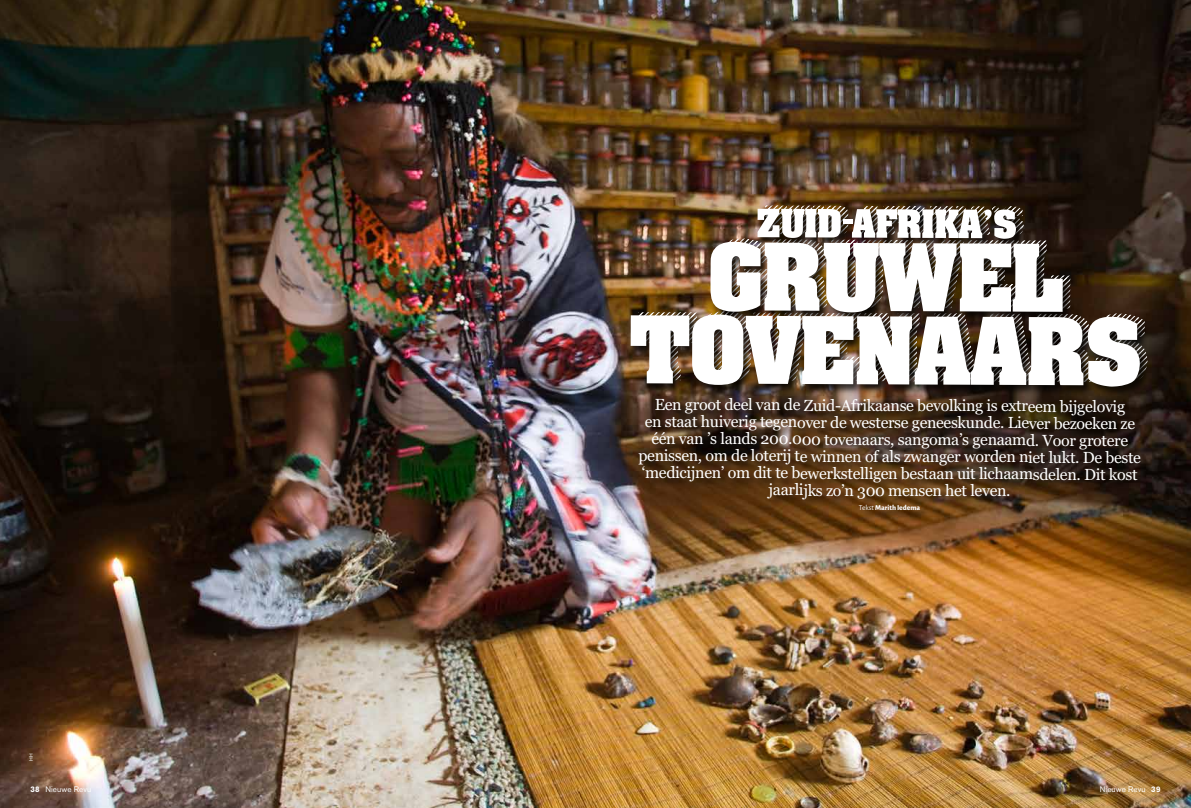
<style>
.page{position:relative;width:1191px;height:808px;background:#fff}
.page>*{position:absolute;margin:0;border:0;box-sizing:border-box;transform-origin:0 0}
.t1{font:16px/17px "Georgia";letter-spacing:-.025em;color:#fff;text-align:center}
.t2{font:8px "Akzidenz Grotesk Pro";letter-spacing:.015em;color:#fff}
.t3{font:800 7.5px "Alegreya Sans";letter-spacing:-.005em;color:#fff}
.t4{font:5px "Akzidenz Grotesk Pro";color:#fff}
.s1{font-weight:400}
.s2{font-weight:700}
</style>
<div class="page">
<img style="left:0;top:0;width:1191px;height:808px">
<div style="left:638px;top:397px;width:513px;height:124px;background:#000;opacity:.75"></div>
<svg style="left:765px;top:206px;width:117px;height:2px"></svg>
<div style="left:629px;top:208px;width:521px;height:189px;background:#000;opacity:.75"></div>
<img style="left:630px;top:209px;width:509px;height:178px">
<hr style="left:842px;top:220px;width:10px;height:4px;background:#fff">
<p class="t4" style="left:28px;top:761px;width:9px;rotate:-90deg">HH</p>
<p class="t1" style="left:638px;top:397px;width:504px">Een groot deel van de Zuid-Afrikaanse bevolking is extreem bijgelovig<br>en staat huiverig tegenover de westerse geneeskunde. Liever bezoeken ze één van ’s lands 200.000 tovenaars, sangoma’s genaamd. Voor grotere penissen, om de loterij te winnen of als zwanger worden niet lukt. De beste ‘medicijnen’ om dit te bewerkstelligen bestaan uit lichaamsdelen. Dit kost jaarlijks zo’n 300 mensen het leven.</p>
<p class="t3" style="left:859px;top:502px;width:63px"><span class="s1">Tekst</span> Marith Iedema</p>
<p class="t2" style="left:30px;top:783px;width:62px"><span class="s2">38</span> Nieuwe Revu</p>
<p class="t2" style="left:1099px;top:783px;width:62px">Nieuwe Revu <span class="s2">39</span></p>
</div>
